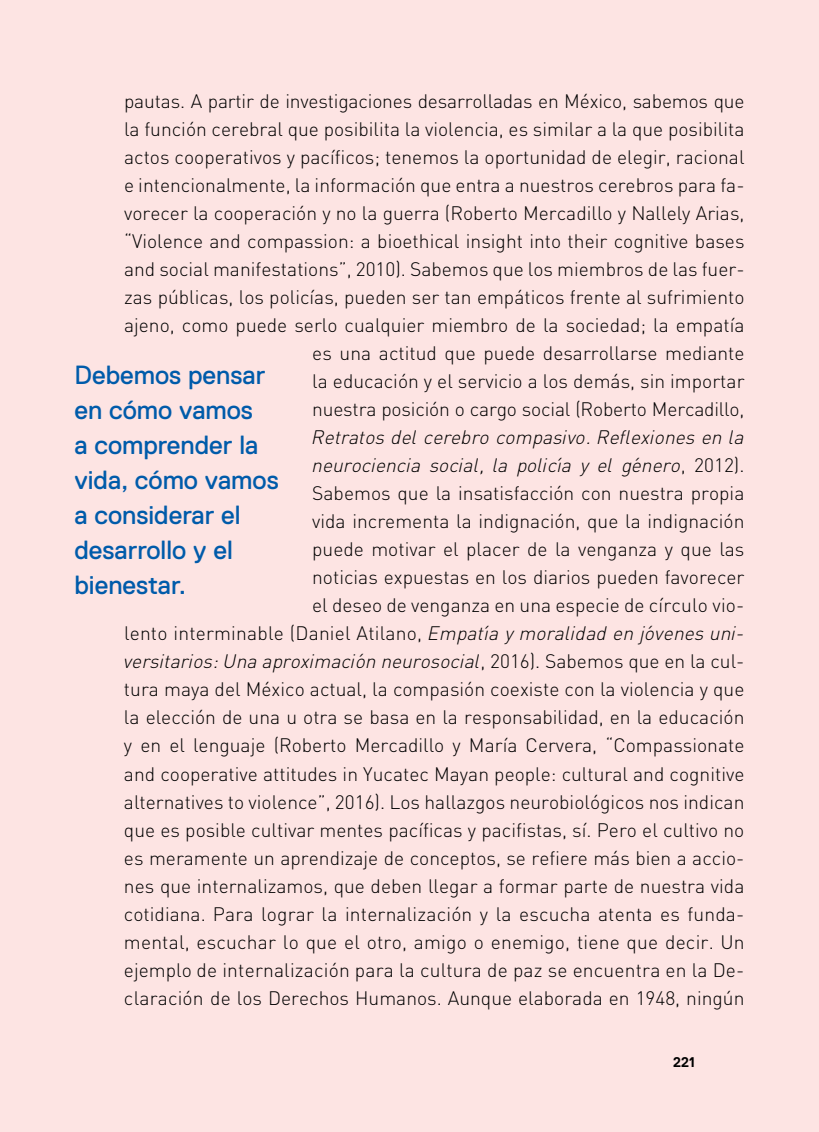
<style>
.page{position:relative;width:819px;height:1132px;background:#fff}
.page>*{position:absolute;margin:0;border:0;box-sizing:border-box;transform-origin:0 0}
.t1{font:26.25px/35px "Replica";color:#005baa}
.t2{font:300 19.25px/28px "DIN";color:#000;text-align:right}
.t3{font:700 14px "Replica";color:#000}
.s1{font-style:italic}
</style>
<div class="page">
<div style="left:0;top:0;width:819px;height:1131px;background:#fde4e3"></div>
<p class="t2" style="left:124px;top:87px;width:622px">pautas. A partir de investigaciones desarrolladas en México, sabemos que la función cerebral que posibilita la violencia, es similar a la que posibilita actos cooperativos y pacíficos; tenemos la oportunidad de elegir, racional e intencionalmente, la información que entra a nuestros cerebros para fa&shy;vorecer la cooperación y no la guerra (Roberto Mercadillo y Nallely Arias, “Violence and compassion: a bioethical insight into their cognitive bases and social manifestations”, 2010). Sabemos que los miembros de las fuer&shy;zas públicas, los policías, pueden ser tan empáticos frente al sufrimiento ajeno, como puede serlo cualquier miembro de la sociedad; la empatía es una actitud que puede desarrollarse mediante<br>la educación y el servicio a los demás, sin importar<br>nuestra posición o cargo social (Roberto Mercadillo,</p>
<p class="t2" style="left:124px;top:423px;width:622px"><span class="s1">Retratos del cerebro compasivo. Reflexiones en la<br>neurociencia social, la policía y el género</span>, 2012).<br>Sabemos que la insatisfacción con nuestra propia<br>vida incrementa la indignación, que la indignación<br>puede motivar el placer de la venganza y que las<br>noticias expuestas en los diarios pueden favorecer<br>el deseo de venganza en una especie de círculo vio-<br>lento interminable (Daniel Atilano, <span class="s1">Empatía y moralidad en jóvenes uni&shy;versitarios: Una aproximación neurosocial</span>, 2016). Sabemos que en la cul&shy;tura maya del México actual, la compasión coexiste con la violencia y que la elección de una u otra se basa en la responsabilidad, en la educación y en el lenguaje (Roberto Mercadillo y María Cervera, “Compassionate and cooperative attitudes in Yucatec Mayan people: cultural and cognitive alternatives to violence”, 2016). Los hallazgos neurobiológicos nos indican que es posible cultivar mentes pacíficas y pacifistas, sí. Pero el cultivo no es meramente un aprendizaje de conceptos, se refiere más bien a accio&shy;nes que internalizamos, que deben llegar a formar parte de nuestra vida cotidiana. Para lograr la internalización y la escucha atenta es funda&shy;mental, escuchar lo que el otro, amigo o enemigo, tiene que decir. Un ejemplo de internalización para la cultura de paz se encuentra en la De&shy;claración de los Derechos Humanos. Aunque elaborada en 1948, ningún</p>
<h1 class="t1" style="left:74px;top:357px;width:206px">Debemos pensar en cómo vamos<br>a comprender la vida, cómo vamos a considerar el desarrollo y el bienestar.</h1>
<p class="t3" style="left:673px;top:1054px;width:23px">221</p>
</div>
